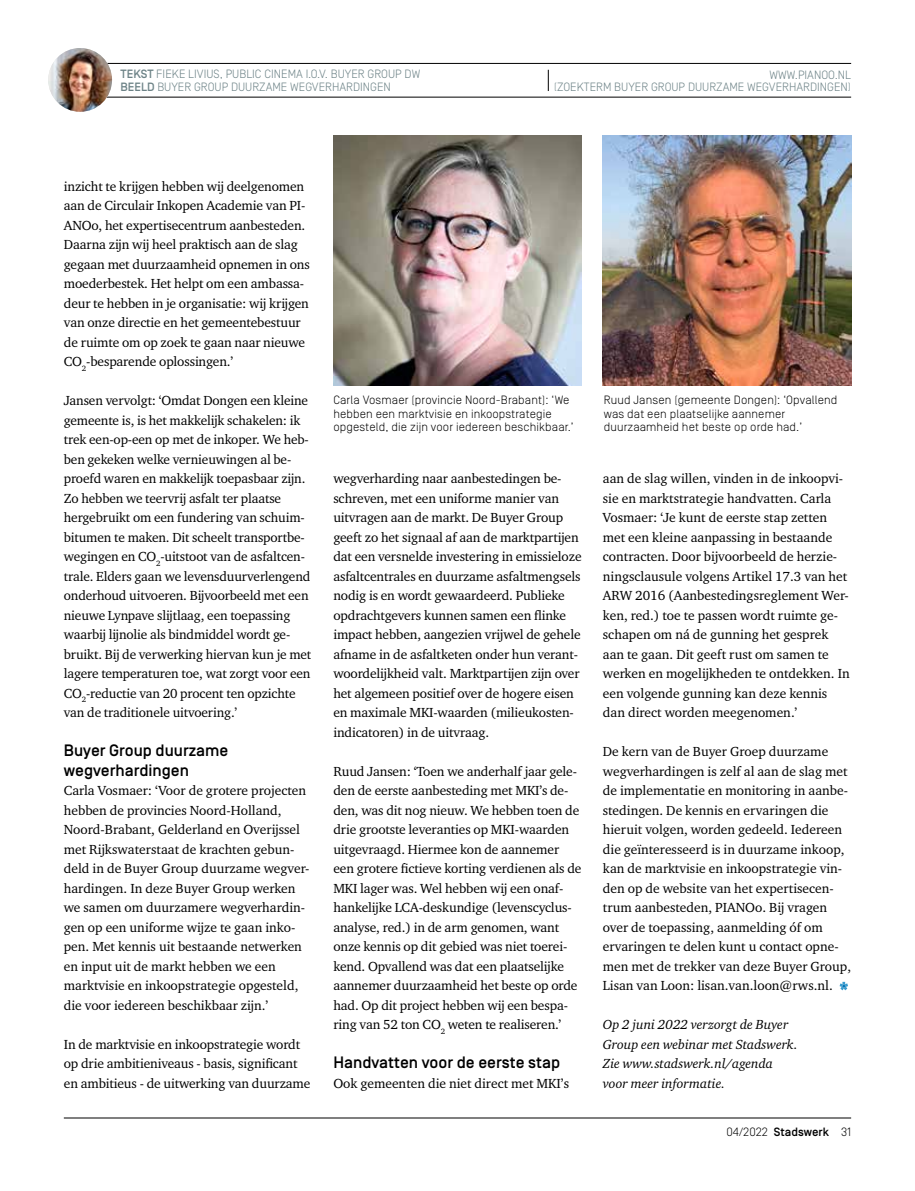
<style>
.page{position:relative;width:915px;height:1191px;background:#fff}
.page>*{position:absolute;margin:0;border:0;box-sizing:border-box;transform-origin:0 0}
.t1{font:500 16.5px/19.5px "Simplon BP";color:#000}
.t2{font:13.5px/19.5px "Charter ITC Std";letter-spacing:-.01em;color:#000}
.t3{font:italic 13.5px/19.5px "Charter ITC Std";color:#000}
.t4{font:300 12px/13.5px "Simplon BP";letter-spacing:.01em;color:#000}
.t5{font:300 12px/12.8px "Simplon BP";color:#6d8387}
.s1{font-weight:500}
</style>
<div class="page">
<hr style="left:64px;top:97px;width:786px;height:1px;background:#000">
<hr style="left:64px;top:63px;width:786px;height:1px;background:#000">
<hr style="left:64px;top:1117px;width:786px;height:1px;background:#000">
<svg style="left:547px;top:70px;width:1px;height:21px"></svg>
<img style="left:48px;top:48px;width:64px;height:64px;border-radius:32px">
<svg style="left:839px;top:981px;width:8px;height:9px"></svg>
<img style="left:333px;top:135px;width:248px;height:250px">
<img style="left:602px;top:135px;width:248px;height:250px">
<p class="t5" style="left:120px;top:68px;width:301px"><span class="s1">TEKST</span> FIEKE LIVIUS, PUBLIC CINEMA I.O.V. BUYER GROUP DW<br><span class="s1">BEELD</span> BUYER GROUP DUURZAME WEGVERHARDINGEN</p>
<p class="t5" style="left:553px;top:68px;width:299px;text-align:right">WWW.PIANOO.NL<br>(ZOEKTERM BUYER GROUP DUURZAME WEGVERHARDINGEN)</p>
<p class="t2" style="left:64px;top:176px;width:247px">inzicht te krijgen hebben wij deelgenomen aan de Circulair Inkopen Academie van PI-ANOo, het expertisecentrum aanbesteden.<br>Daarna zijn wij heel praktisch aan de slag gegaan met duurzaamheid opnemen in ons moederbestek. Het helpt om een ambassa&shy;deur te hebben in je organisatie: wij krijgen van onze directie en het gemeentebestuur de ruimte om op zoek te gaan naar nieuwe CO<sub>2</sub>-besparende oplossingen.’</p>
<p class="t2" style="left:64px;top:390px;width:249px">Jansen vervolgt: ‘Omdat Dongen een kleine gemeente is, is het makkelijk schakelen: ik trek een-op-een op met de inkoper. We heb&shy;ben gekeken welke vernieuwingen al be&shy;proefd waren en makkelijk toepasbaar zijn.<br>Zo hebben we teervrij asfalt ter plaatse hergebruikt om een fundering van schuim&shy;bitumen te maken. Dit scheelt transportbe&shy;wegingen en CO<sub>2</sub>-uitstoot van de asfaltcen&shy;trale. Elders gaan we levensduurverlengend onderhoud uitvoeren. Bijvoorbeeld met een nieuwe Lynpave slijtlaag, een toepassing waarbij lijnolie als bindmiddel wordt ge&shy;bruikt. Bij de verwerking hiervan kun je met lagere temperaturen toe, wat zorgt voor een CO<sub>2</sub>-reductie van 20 procent ten opzichte van de traditionele uitvoering.’</p>
<p class="t1" style="left:64px;top:741px;width:166px">Buyer Group duurzame wegverhardingen</p>
<p class="t2" style="left:64px;top:780px;width:247px">Carla Vosmaer: ‘Voor de grotere projecten hebben de provincies Noord-Holland, Noord-Brabant, Gelderland en Overijssel met Rijkswaterstaat de krachten gebun&shy;deld in de Buyer Group duurzame wegver&shy;hardingen. In deze Buyer Group werken we samen om duurzamere wegverhardin&shy;gen op een uniforme wijze te gaan inko&shy;pen. Met kennis uit bestaande netwerken en input uit de markt hebben we een marktvisie en inkoopstrategie opgesteld, die voor iedereen beschikbaar zijn.’</p>
<p class="t2" style="left:64px;top:1034px;width:248px">In de marktvisie en inkoopstrategie wordt op drie ambitieniveaus - basis, significant en ambitieus - de uitwerking van duurzame</p>
<p class="t4" style="left:333px;top:393px;width:242px">Carla Vosmaer (provincie Noord-Brabant): ‘We hebben een marktvisie en inkoopstrategie opgesteld, die zijn voor iedereen beschikbaar.’</p>
<p class="t4" style="left:603px;top:393px;width:235px">Ruud Jansen (gemeente Dongen): ‘Opvallend was dat een plaatselijke aannemer duurzaamheid het beste op orde had.’</p>
<p class="t2" style="left:333px;top:468px;width:250px">wegverharding naar aanbestedingen be&shy;schreven, met een uniforme manier van uitvragen aan de markt. De Buyer Group geeft zo het signaal af aan de marktpartijen dat een versnelde investering in emissieloze asfaltcentrales en duurzame asfaltmengsels nodig is en wordt gewaardeerd. Publieke opdrachtgevers kunnen samen een flinke impact hebben, aangezien vrijwel de gehele afname in de asfaltketen onder hun verant&shy;woordelijkheid valt. Marktpartijen zijn over het algemeen positief over de hogere eisen en maximale MKI-waarden (milieukosten&shy;indicatoren) in de uitvraag.</p>
<p class="t2" style="left:333px;top:761px;width:250px">Ruud Jansen: ‘Toen we anderhalf jaar gele&shy;den de eerste aanbesteding met MKI’s de&shy;den, was dit nog nieuw. We hebben toen de drie grootste leveranties op MKI-waarden uitgevraagd. Hiermee kon de aannemer een grotere fictieve korting verdienen als de MKI lager was. Wel hebben wij een onaf&shy;hankelijke LCA-deskundige (levenscyclus&shy;analyse, red.) in de arm genomen, want onze kennis op dit gebied was niet toerei&shy;kend. Opvallend was dat een plaatselijke aannemer duurzaamheid het beste op orde had. Op dit project hebben wij een bespa&shy;ring van 52 ton CO<sub>2</sub> weten te realiseren.’</p>
<p class="t1" style="left:333px;top:1053px;width:228px">Handvatten voor de eerste stap</p>
<p class="t2" style="left:333px;top:1073px;width:237px">Ook gemeenten die niet direct met MKI’s</p>
<p class="t2" style="left:602px;top:468px;width:248px">aan de slag willen, vinden in de inkoopvi&shy;sie en marktstrategie handvatten. Carla Vosmaer: ‘Je kunt de eerste stap zetten met een kleine aanpassing in bestaande contracten. Door bijvoorbeeld de herzie&shy;ningsclausule volgens Artikel 17.3 van het ARW 2016 (Aanbestedingsreglement Wer&shy;ken, red.) toe te passen wordt ruimte ge&shy;schapen om ná de gunning het gesprek aan te gaan. Dit geeft rust om samen te werken en mogelijkheden te ontdekken. In een volgende gunning kan deze kennis dan direct worden meegenomen.’</p>
<p class="t2" style="left:602px;top:741px;width:250px">De kern van de Buyer Groep duurzame wegverhardingen is zelf al aan de slag met de implementatie en monitoring in aanbe&shy;stedingen. De kennis en ervaringen die hieruit volgen, worden gedeeld. Iedereen die geïnteresseerd is in duurzame inkoop, kan de marktvisie en inkoopstrategie vin&shy;den op de website van het expertisecen&shy;trum aanbesteden, PIANOo. Bij vragen over de toepassing, aanmelding óf om ervaringen te delen kunt u contact opne&shy;men met de trekker van deze Buyer Group, Lisan van Loon: lisan.van.loon@rws.nl.</p>
<p class="t3" style="left:602px;top:1014px;width:196px">Op 2 juni 2022 verzorgt de Buyer<br>Group een webinar met Stadswerk.<br>Zie www.stadswerk.nl/agenda voor meer informatie.</p>
<p class="t4" style="left:726px;top:1125px;width:126px">04/2022 <span class="s1">Stadswerk</span> 31</p>
</div>
